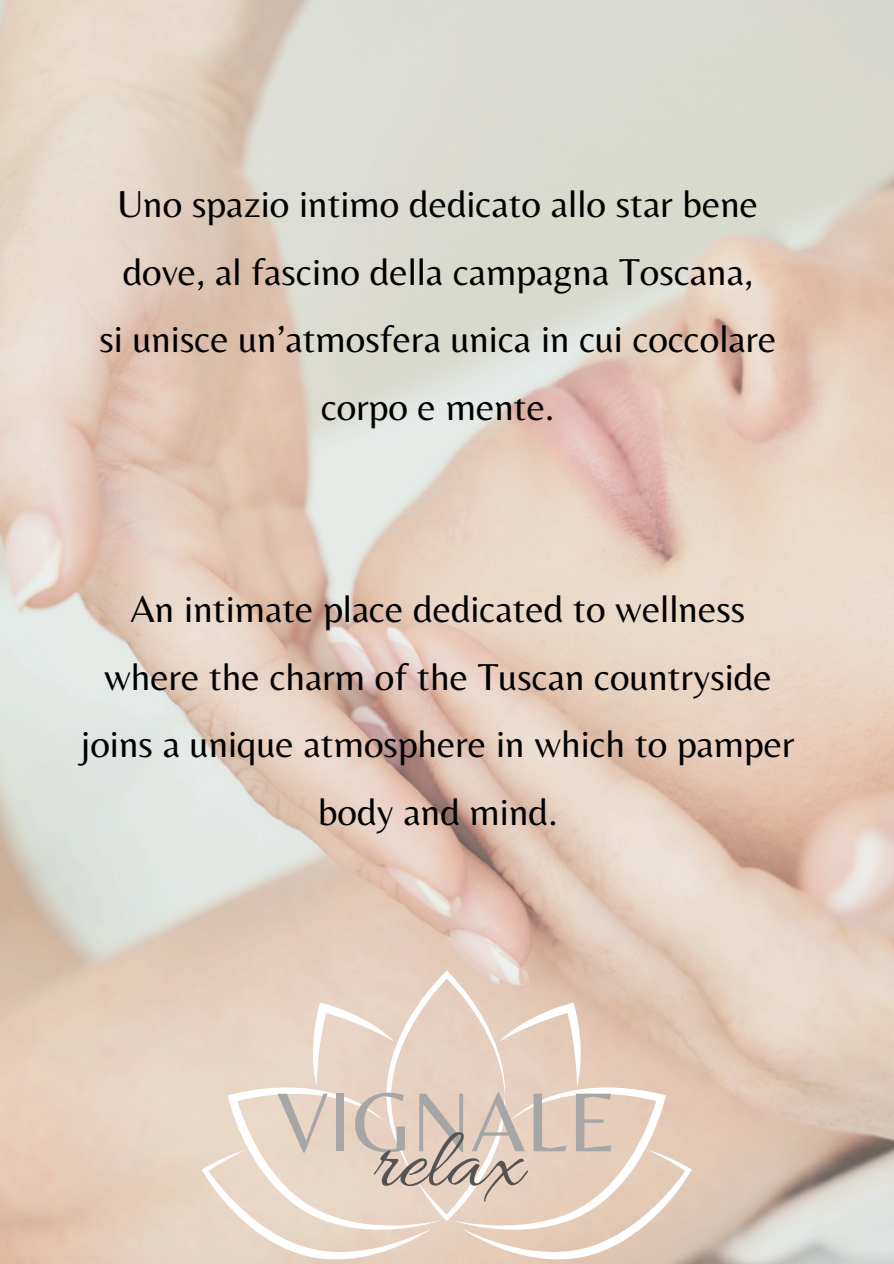
<style>
.page{position:relative;width:894px;height:1264px;background:#fff}
.page>*{position:absolute;margin:0;border:0;box-sizing:border-box;transform-origin:0 0}
.t1{font:87px "Belleza";color:#a6a6a6}
.t2{font:87px "Allura";color:#545454}
.t3{font:39px/67.5px "Belleza";color:#000;text-align:center}
</style>
<div class="page">
<img style="left:0;top:0;width:893px;height:1263px">
<svg style="left:202px;top:970px;width:489px;height:293px;background:#e7d2c3"></svg>
<p class="t3" style="left:118px;top:169px;width:642px;text-align:left">Uno spazio intimo dedicato allo star bene dove, al fascino della campagna Toscana,</p>
<p class="t3" style="left:99px;top:304px;width:678px">si unisce un’atmosfera unica in cui coccolare corpo e mente.</p>
<p class="t3" style="left:81px;top:574px;width:714px">An intimate place dedicated to wellness where the charm of the Tuscan countryside joins a unique atmosphere in which to pamper body and mind.</p>
<p class="t1" style="left:276px;top:1070px;width:342px">VIGNALE</p>
<p class="t2" style="left:371px;top:1114px;width:153px">relax</p>
</div>
